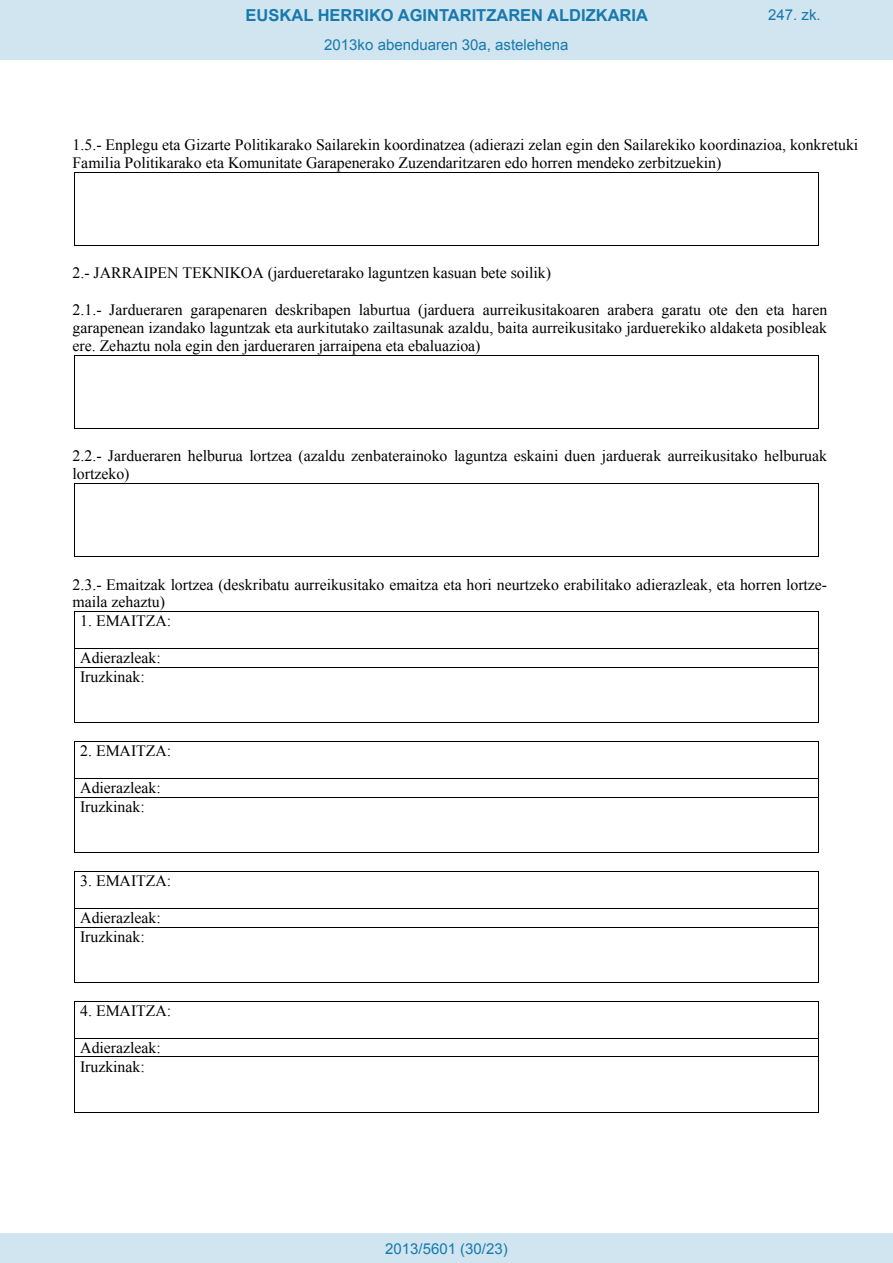
<style>
.page{position:relative;width:893px;height:1263px;background:#fff}
.page>*{position:absolute;margin:0;border:0;box-sizing:border-box;transform-origin:0 0}
.t1{font:700 16.5px "Arial";color:#1879ad}
.t2{font:15.9px/18.9px "Times New Roman";color:#000}
.Paginacion_Centro{font:15px "Arial";color:#1879ad}
</style>
<div class="page">
<hr style="left:75px;top:172px;width:743px;height:1px;background:#000">
<hr style="left:75px;top:173px;width:1px;height:72px;background:#000">
<hr style="left:75px;top:245px;width:743px;height:1px;background:#000">
<hr style="left:818px;top:173px;width:1px;height:72px;background:#000">
<hr style="left:75px;top:355px;width:743px;height:1px;background:#000">
<hr style="left:75px;top:356px;width:1px;height:72px;background:#000">
<hr style="left:75px;top:428px;width:743px;height:1px;background:#000">
<hr style="left:818px;top:356px;width:1px;height:72px;background:#000">
<hr style="left:75px;top:483px;width:743px;height:1px;background:#000">
<hr style="left:75px;top:484px;width:1px;height:72px;background:#000">
<hr style="left:75px;top:556px;width:743px;height:1px;background:#000">
<hr style="left:818px;top:484px;width:1px;height:72px;background:#000">
<hr style="left:75px;top:611px;width:743px;height:1px;background:#000">
<hr style="left:75px;top:612px;width:1px;height:36px;background:#000">
<hr style="left:818px;top:612px;width:1px;height:36px;background:#000">
<hr style="left:75px;top:648px;width:743px;height:1px;background:#000">
<hr style="left:75px;top:667px;width:743px;height:1px;background:#000">
<svg style="left:818px;top:648px;width:1px;height:20px"></svg>
<hr style="left:75px;top:668px;width:1px;height:54px;background:#000">
<hr style="left:75px;top:722px;width:743px;height:1px;background:#000">
<hr style="left:818px;top:668px;width:1px;height:54px;background:#000">
<hr style="left:75px;top:741px;width:743px;height:1px;background:#000">
<hr style="left:75px;top:742px;width:1px;height:36px;background:#000">
<hr style="left:818px;top:742px;width:1px;height:36px;background:#000">
<hr style="left:75px;top:778px;width:743px;height:1px;background:#000">
<hr style="left:75px;top:797px;width:743px;height:1px;background:#000">
<svg style="left:818px;top:778px;width:1px;height:20px"></svg>
<hr style="left:75px;top:798px;width:1px;height:54px;background:#000">
<hr style="left:75px;top:852px;width:743px;height:1px;background:#000">
<hr style="left:818px;top:798px;width:1px;height:54px;background:#000">
<hr style="left:75px;top:871px;width:743px;height:1px;background:#000">
<hr style="left:75px;top:872px;width:1px;height:36px;background:#000">
<hr style="left:818px;top:872px;width:1px;height:36px;background:#000">
<hr style="left:75px;top:908px;width:743px;height:1px;background:#000">
<hr style="left:75px;top:927px;width:743px;height:1px;background:#000">
<svg style="left:818px;top:908px;width:1px;height:19px"></svg>
<hr style="left:75px;top:927px;width:1px;height:55px;background:#000">
<hr style="left:75px;top:982px;width:743px;height:1px;background:#000">
<hr style="left:818px;top:927px;width:1px;height:55px;background:#000">
<hr style="left:75px;top:1001px;width:743px;height:1px;background:#000">
<hr style="left:75px;top:1001px;width:1px;height:37px;background:#000">
<hr style="left:818px;top:1001px;width:1px;height:37px;background:#000">
<hr style="left:75px;top:1038px;width:743px;height:1px;background:#000">
<hr style="left:75px;top:1056px;width:743px;height:1px;background:#000">
<svg style="left:818px;top:1038px;width:1px;height:19px"></svg>
<hr style="left:75px;top:1057px;width:1px;height:55px;background:#000">
<hr style="left:75px;top:1112px;width:743px;height:1px;background:#000">
<hr style="left:818px;top:1057px;width:1px;height:55px;background:#000">
<div style="left:0;top:0;width:893px;height:60px;background:#d0e5f0"></div>
<div style="left:0;top:1233px;width:893px;height:30px;background:#d0e5f0"></div>
<p class="t1" style="left:246px;top:4px;width:404px">EUSKAL HERRIKO AGINTARITZAREN ALDIZKARIA</p>
<p class="Paginacion_Centro" style="left:768px;top:5px;width:54px">247. zk.</p>
<p class="Paginacion_Centro" style="left:324px;top:35px;width:246px">2013ko abenduaren 30a, astelehena</p>
<p class="t2" style="left:73px;top:136px;width:787px;line-height:18px">1.5.- Enplegu eta Gizarte Politikarako Sailarekin koordinatzea (adierazi zelan egin den Sailarekiko koordinazioa, konkretuki<br>Familia Politikarako eta Komunitate Garapenerako Zuzendaritzaren edo horren mendeko zerbitzuekin)</p>
<p class="t2" style="left:73px;top:263px;width:480px">2.- JARRAIPEN TEKNIKOA (jardueretarako laguntzen kasuan bete soilik)</p>
<p class="t2" style="left:73px;top:300px;width:756px;line-height:18.1px;text-align:justify">2.1.- Jardueraren garapenaren deskribapen laburtua (jarduera aurreikusitakoaren arabera garatu ote den eta haren garapenean izandako laguntzak eta aurkitutako zailtasunak azaldu, baita aurreikusitako jarduerekiko aldaketa posibleak ere. Zehaztu nola egin den jardueraren jarraipena eta ebaluazioa)</p>
<p class="t2" style="left:73px;top:446px;width:756px;line-height:18.1px">2.2.- Jardueraren helburua lortzea (azaldu zenbaterainoko laguntza eskaini duen jarduerak aurreikusitako helburuak lortzeko)</p>
<p class="t2" style="left:73px;top:575px;width:756px;line-height:18px">2.3.- Emaitzak lortzea (deskribatu aurreikusitako emaitza eta hori neurtzeko erabilitako adierazleak, eta horren lortze&shy;maila zehaztu)</p>
<p class="t2" style="left:80px;top:611px;width:93px">1. EMAITZA:</p>
<p class="t2" style="left:80px;top:648px;width:82px">Adierazleak:<br>Iruzkinak:</p>
<p class="t2" style="left:80px;top:741px;width:93px">2. EMAITZA:</p>
<p class="t2" style="left:80px;top:778px;width:82px">Adierazleak:<br>Iruzkinak:</p>
<p class="t2" style="left:80px;top:871px;width:93px">3. EMAITZA:</p>
<p class="t2" style="left:80px;top:908px;width:82px">Adierazleak:<br>Iruzkinak:</p>
<p class="t2" style="left:80px;top:1001px;width:93px">4. EMAITZA:</p>
<p class="t2" style="left:80px;top:1037px;width:82px">Adierazleak:<br>Iruzkinak:</p>
<p class="Paginacion_Centro" style="left:385px;top:1238px;width:124px">2013/5601 (30/23)</p>
</div>
